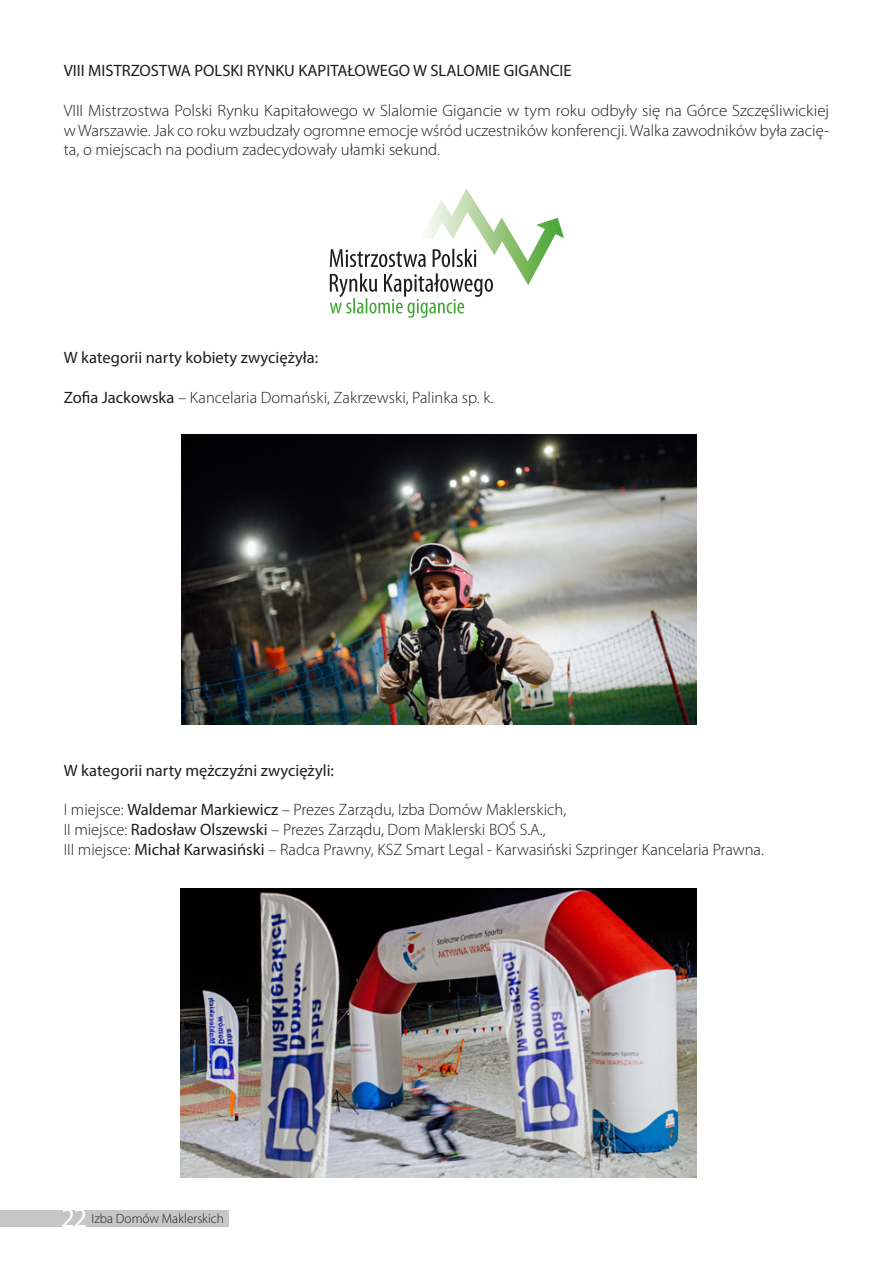
<style>
.page{position:relative;width:893px;height:1263px;background:#fff}
.page>*{position:absolute;margin:0;border:0;box-sizing:border-box;transform-origin:0 0}
.t1{font:300 16.5px/19.8px "Myriad Pro";color:#1d1d1b;text-align:justify}
.t2{font:16.5px "Myriad Pro";color:#1d1d1b}
.t3{font:300 13.5px "Myriad Pro";color:#1d1d1b}
.s1{font-weight:400}
.s2{font-weight:400;font-size:27.75px;color:#fff}
</style>
<div class="page">
<img style="left:181px;top:888px;width:515px;height:290px">
<img style="left:181px;top:435px;width:515px;height:289px">
<svg style="left:330px;top:188px;width:234px;height:130px"></svg>
<div style="left:0;top:1210px;width:228px;height:17px;background:#c6c6c6"></div>
<p class="t2" style="left:64px;top:60px;width:509px">VIII MISTRZOSTWA POLSKI RYNKU KAPITAŁOWEGO W SLALOMIE GIGANCIE</p>
<p class="t1" style="left:64px;top:101px;width:767px">VIII Mistrzostwa Polski Rynku Kapitałowego w Slalomie Gigancie w tym roku odbyły się na Górce Szczęśliwickiej w Warszawie. Jak co roku wzbudzały ogromne emocje wśród uczestników konferencji. Walka zawodników była zacię&shy;ta, o miejscach na podium zadecydowały ułamki sekund.</p>
<p class="t2" style="left:64px;top:347px;width:256px">W kategorii narty kobiety zwyciężyła:</p>
<p class="t1" style="left:64px;top:388px;width:431px"><span class="s1">Zofia Jackowska</span> – Kancelaria Domański, Zakrzewski, Palinka sp. k.</p>
<p class="t2" style="left:64px;top:760px;width:272px">W kategorii narty mężczyźni zwyciężyli:</p>
<p class="t1" style="left:64px;top:800px;width:702px;text-align:left">I miejsce: <span class="s1">Waldemar Markiewicz</span> – Prezes Zarządu, Izba Domów Maklerskich,<br>II miejsce: <span class="s1">Radosław Olszewski</span> – Prezes Zarządu, Dom Maklerski BOŚ S.A.,<br>III miejsce: <span class="s1">Michał Karwasiński</span> – Radca Prawny, KSZ Smart Legal - Karwasiński Szpringer Kancelaria Prawna.</p>
<p class="t3" style="left:61px;top:1211px;width:164px"><span class="s2">22</span> Izba Domów Maklerskich</p>
</div>
